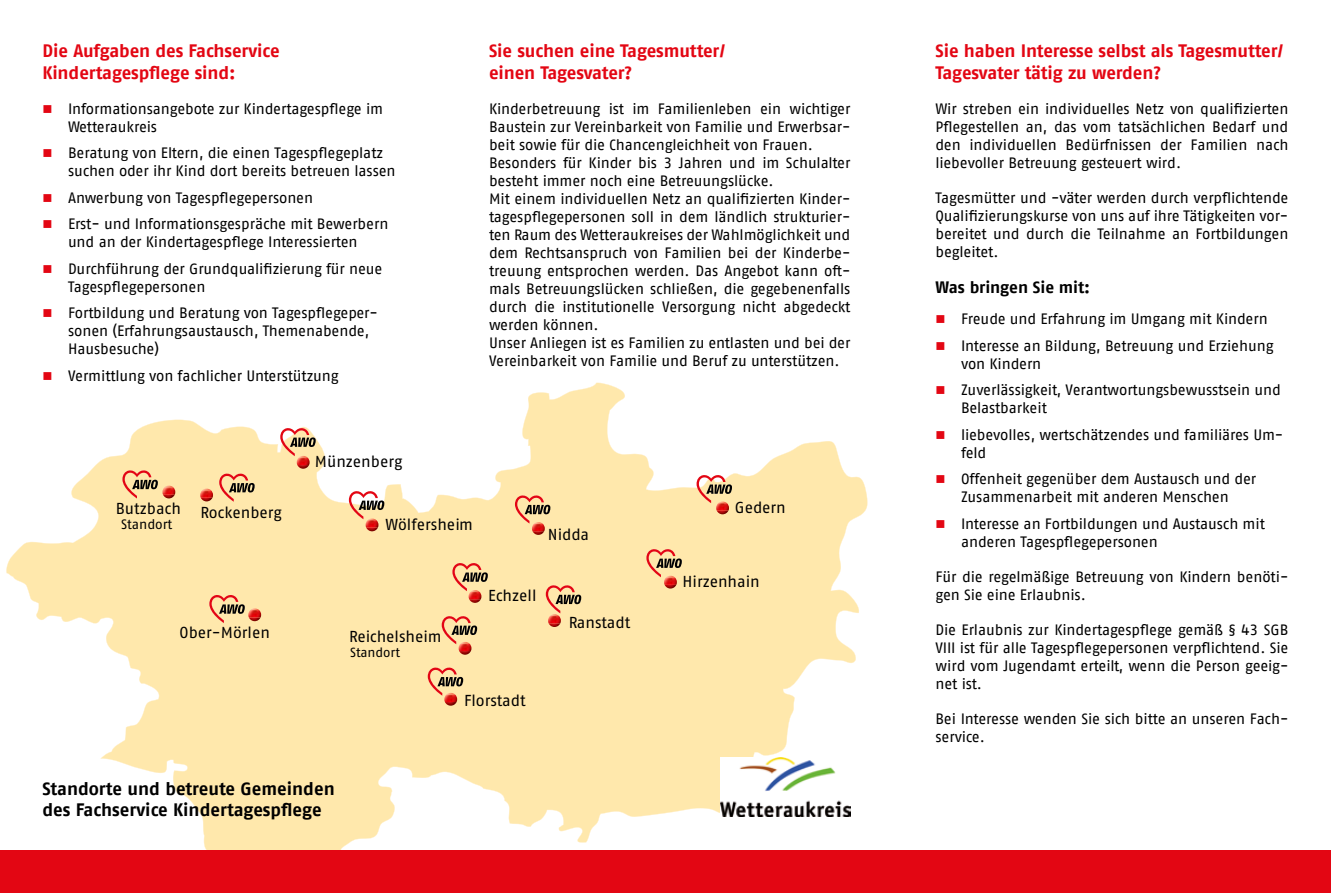
<style>
.page{position:relative;width:1331px;height:893px;background:#fff}
.page>*{position:absolute;margin:0;border:0;box-sizing:border-box;transform-origin:0 0}
.t1{font:700 18px/21.6px "AWO Fago Office";letter-spacing:-.01em;color:#e30613}
.t2{font:700 18px/21.6px "AWO Fago Office";letter-spacing:-.005em;color:#000}
.t3{font:700 16.5px "AWO Fago Office";letter-spacing:-.005em;color:#000}
.t4{font:15.9px "AWO Fago Office";color:#000}
.t5{font:15px/18px "AWO Fago Office";letter-spacing:-.005em;color:#000}
.t6{font:13.65px "AWO Fago Office";color:#000}
.t7{font:13.2px "AWO Fago Office";color:#000}
</style>
<div class="page">
<svg style="left:6px;top:383px;width:861px;height:467px;fill:#ffe8ac"></svg>
<svg style="left:200px;top:489px;width:13px;height:12px"></svg>
<svg style="left:349px;top:491px;width:35px;height:40px"></svg>
<svg style="left:122px;top:470px;width:53px;height:28px"></svg>
<svg style="left:219px;top:473px;width:36px;height:29px"></svg>
<svg style="left:280px;top:428px;width:36px;height:41px"></svg>
<svg style="left:515px;top:495px;width:35px;height:40px"></svg>
<svg style="left:452px;top:563px;width:36px;height:40px"></svg>
<svg style="left:442px;top:616px;width:35px;height:39px"></svg>
<svg style="left:546px;top:585px;width:35px;height:42px"></svg>
<svg style="left:646px;top:549px;width:36px;height:40px"></svg>
<svg style="left:696px;top:475px;width:36px;height:39px"></svg>
<svg style="left:428px;top:667px;width:35px;height:39px"></svg>
<svg style="left:209px;top:595px;width:52px;height:28px"></svg>
<img style="left:720px;top:758px;width:130px;height:58px">
<div style="left:0;top:850px;width:1331px;height:43px;background:#e30613"></div>
<p class="t1" style="left:43px;top:40px;width:239px">Die Aufgaben des Fachservice<br>Kindertagespflege sind:</p>
<p class="t5" style="left:68px;top:99px;width:316px">Informationsangebote zur Kindertagespflege im<br>Wetteraukreis</p>
<p class="t5" style="left:68px;top:144px;width:329px">Beratung von Eltern, die einen Tagespflegeplatz suchen oder ihr Kind dort bereits betreuen lassen</p>
<p class="t5" style="left:68px;top:184px;width:322px;line-height:26.5px">Anwerbung von Tagespflegepersonen<br>Erst- und Informationsgespräche mit Bewerbern</p>
<p class="t5" style="left:68px;top:228px;width:316px;line-height:26.5px">und an der Kindertagespflege Interessierten<br>Durchführung der Grundqualifizierung für neue</p>
<p class="t5" style="left:68px;top:273px;width:311px;line-height:26.5px">Tagespflegepersonen<br>Fortbildung und Beratung von Tagespflegeper-</p>
<p class="t5" style="left:68px;top:322px;width:303px">sonen (Erfahrungsaustausch, Themenabende,<br>Hausbesuche)</p>
<p class="t5" style="left:68px;top:366px;width:272px">Vermittlung von fachlicher Unterstützung</p>
<p class="t1" style="left:489px;top:40px;width:238px">Sie suchen eine Tagesmutter/ einen Tagesvater?</p>
<p class="t5" style="left:489px;top:99px;width:363px">Kinderbetreuung ist im Familienleben ein wichtiger Baustein zur Vereinbarkeit von Familie und Erwerbsar&shy;beit sowie für die Chancengleichheit von Frauen.<br>Besonders für Kinder bis 3 Jahren und im Schulalter besteht immer noch eine Betreuungslücke.<br>Mit einem individuellen Netz an qualifizierten Kinder&shy;tagespflegepersonen soll in dem ländlich strukturier&shy;ten Raum des Wetteraukreises der Wahlmöglichkeit und dem Rechtsanspruch von Familien bei der Kinderbe&shy;treuung entsprochen werden. Das Angebot kann oft&shy;mals Betreuungslücken schließen, die gegebenenfalls durch die institutionelle Versorgung nicht abgedeckt werden können.<br>Unser Anliegen ist es Familien zu entlasten und bei der Vereinbarkeit von Familie und Beruf zu unterstützen.</p>
<p class="t4" style="left:315px;top:453px;width:89px">Münzenberg</p>
<p class="t4" style="left:116px;top:499px;width:67px">Butzbach</p>
<p class="t6" style="left:121px;top:517px;width:53px">Standort</p>
<p class="t4" style="left:201px;top:503px;width:83px">Rockenberg</p>
<p class="t4" style="left:385px;top:515px;width:89px">Wölfersheim</p>
<p class="t4" style="left:548px;top:525px;width:43px">Nidda</p>
<p class="t4" style="left:735px;top:498px;width:52px">Gedern</p>
<p class="t4" style="left:683px;top:572px;width:79px">Hirzenhain</p>
<p class="t4" style="left:488px;top:587px;width:50px">Echzell</p>
<p class="t4" style="left:180px;top:623px;width:92px">Ober-Mörlen</p>
<p class="t4" style="left:349px;top:627px;width:94px">Reichelsheim</p>
<p class="t4" style="left:569px;top:613px;width:63px">Ranstadt</p>
<p class="t7" style="left:350px;top:645px;width:51px">Standort</p>
<p class="t2" style="left:43px;top:777px;width:294px">Standorte und betreute Gemeinden des Fachservice Kindertagespflege</p>
<p class="t4" style="left:464px;top:692px;width:63px">Florstadt</p>
<p class="t1" style="left:935px;top:40px;width:349px">Sie haben Interesse selbst als Tagesmutter/<br>Tagesvater tätig zu werden?</p>
<p class="t5" style="left:935px;top:99px;width:354px;text-align:justify">Wir streben ein individuelles Netz von qualifizierten Pflegestellen an, das vom tatsächlichen Bedarf und den individuellen Bedürfnissen der Familien nach liebevoller Betreuung gesteuert wird.</p>
<p class="t5" style="left:935px;top:188px;width:354px;text-align:justify">Tagesmütter und -väter werden durch verpflichtende Qualifizierungskurse von uns auf ihre Tätigkeiten vor&shy;bereitet und durch die Teilnahme an Fortbildungen begleitet.</p>
<p class="t3" style="left:935px;top:278px;width:156px">Was bringen Sie mit:</p>
<p class="t5" style="left:961px;top:305px;width:314px;line-height:26.5px">Freude und Erfahrung im Umgang mit Kindern<br>Interesse an Bildung, Betreuung und Erziehung</p>
<p class="t5" style="left:961px;top:350px;width:321px;line-height:26.5px">von Kindern<br>Zuverlässigkeit, Verantwortungsbewusstsein und</p>
<p class="t5" style="left:961px;top:394px;width:324px;line-height:26.5px">Belastbarkeit<br>liebevolles, wertschätzendes und familiäres Um-</p>
<p class="t5" style="left:961px;top:439px;width:297px;line-height:26.5px">feld<br>Offenheit gegenüber dem Austausch und der</p>
<p class="t5" style="left:961px;top:483px;width:305px;line-height:26.5px">Zusammenarbeit mit anderen Menschen<br>Interesse an Fortbildungen und Austausch mit</p>
<p class="t5" style="left:961px;top:532px;width:198px">anderen Tagespflegepersonen</p>
<p class="t5" style="left:935px;top:567px;width:354px">Für die regelmäßige Betreuung von Kindern benöti&shy;gen Sie eine Erlaubnis.</p>
<p class="t5" style="left:935px;top:620px;width:354px;text-align:justify">Die Erlaubnis zur Kindertagespflege gemäß § 43 SGB VIII ist für alle Tagespflegepersonen verpflichtend. Sie wird vom Jugendamt erteilt, wenn die Person geeig&shy;net ist.</p>
<p class="t5" style="left:935px;top:709px;width:354px">Bei Interesse wenden Sie sich bitte an unseren Fach&shy;service.</p>
</div>
